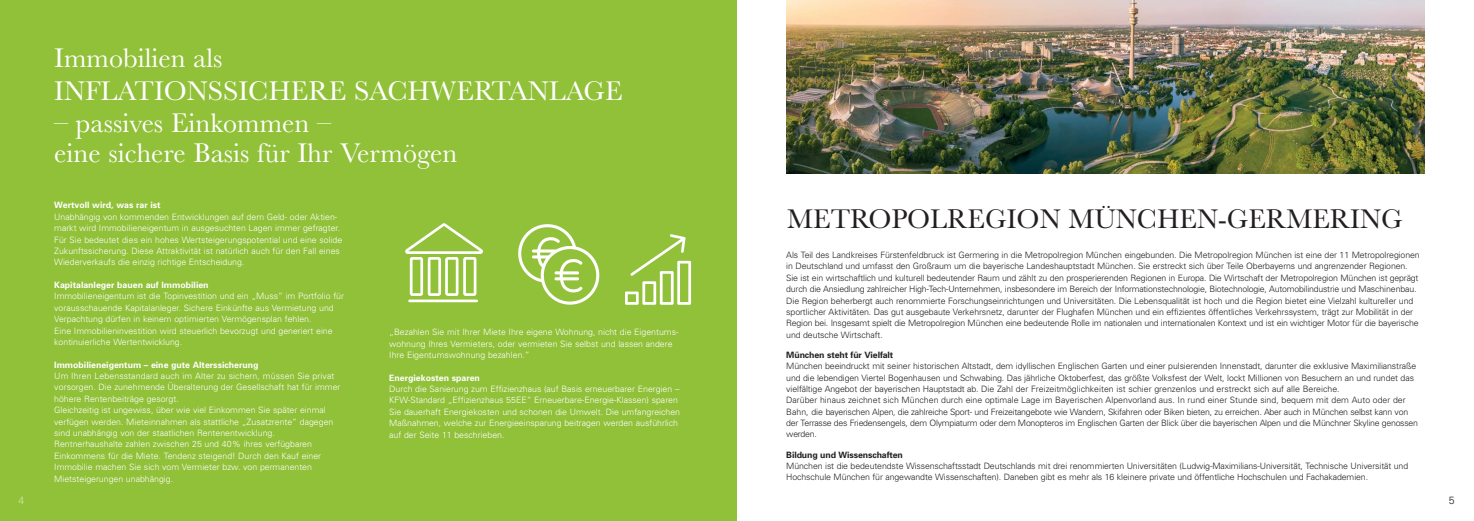
<style>
.page{position:relative;width:1474px;height:521px;background:#fff}
.page>*{position:absolute;margin:0;border:0;box-sizing:border-box;transform-origin:0 0}
.t1{font:28px/32.4px "Baskerville";color:#fff}
.t2{font:28px "Baskerville";color:#231f20}
.t3{font:300 10.5px "Univers LT Std";color:#231f20}
.t4{font:300 10.5px "Univers LT Std";color:#d9e8ae}
.t5{font:300 8.75px/11.4px "Univers";letter-spacing:-.01em;color:#231f20}
.t6{font:300 8.75px/11.4px "Univers";color:#fff}
.t7{font:700 8.75px "Univers";color:#fff}
.t8{font:700 8.75px "Univers";letter-spacing:-.01em;color:#231f20}
</style>
<div class="page">
<img style="left:786px;top:0;width:637px;height:173px">
<div style="left:0;top:0;width:736px;height:521px;background:#91c039"></div>
<img style="left:625px;top:234px;width:67px;height:71px">
<img style="left:405px;top:223px;width:78px;height:80px">
<img style="left:518px;top:224px;width:82px;height:81px">
<p class="t4" style="left:19px;top:494px;width:7px">4</p>
<h1 class="t1" style="left:54px;top:42px;width:570px">Immobilien als<br>INFLATIONSSICHERE SACHWERTANLAGE</h1>
<h1 class="t1" style="left:54px;top:108px;width:404px;line-height:29.8px">– passives Einkommen –<br>eine sichere Basis für Ihr Vermögen</h1>
<p class="t7" style="left:54px;top:200px;width:108px">Wertvoll wird, was rar ist</p>
<p class="t6" style="left:54px;top:211px;width:289px">Unabhängig von kommenden Entwicklungen auf dem Geld- oder Aktien&shy;markt wird Immobilieneigentum in ausgesuchten Lagen immer gefragter.<br>Für Sie bedeutet dies ein hohes Wertsteigerungspotential und eine solide Zukunftssicherung. Diese Attraktivität ist natürlich auch für den Fall eines Wiederverkaufs die einzig richtige Entscheidung.</p>
<p class="t7" style="left:54px;top:280px;width:156px">Kapitalanleger bauen auf Immobilien</p>
<p class="t6" style="left:54px;top:291px;width:291px">Immobilieneigentum ist die Topinvestition und ein „Muss” im Portfolio für vorausschauende Kapitalanleger. Sichere Einkünfte aus Vermietung und Verpachtung dürfen in keinem optimierten Vermögensplan fehlen.<br>Eine Immobilieninvestition wird steuerlich bevorzugt und generiert eine kontinuierliche Wertentwicklung.</p>
<p class="t7" style="left:54px;top:359px;width:206px">Immobilieneigentum – eine gute Alterssicherung</p>
<p class="t6" style="left:54px;top:370px;width:288px">Um Ihren Lebensstandard auch im Alter zu sichern, müssen Sie privat vorsorgen. Die zunehmende Überalterung der Gesellschaft hat für immer höhere Rentenbeiträge gesorgt.<br>Gleichzeitig ist ungewiss, über wie viel Einkommen Sie später einmal verfügen werden. Mieteinnahmen als stattliche „Zusatzrente” dagegen sind unabhängig von der staatlichen Rentenentwicklung.<br>Rentnerhaushalte zahlen zwischen 25 und 40% ihres verfügbaren Einkommens für die Miete. Tendenz steigend! Durch den Kauf einer Immobilie machen Sie sich vom Vermieter bzw. von permanenten Mietsteigerungen unabhängig.</p>
<p class="t6" style="left:389px;top:326px;width:291px">„Bezahlen Sie mit Ihrer Miete Ihre eigene Wohnung, nicht die Eigentums&shy;wohnung Ihres Vermieters, oder vermieten Sie selbst und lassen andere<br>Ihre Eigentumswohnung bezahlen.”</p>
<p class="t7" style="left:389px;top:372px;width:92px">Energiekosten sparen</p>
<p class="t6" style="left:389px;top:383px;width:292px">Durch die Sanierung zum Effizienzhaus (auf Basis erneuerbarer Energien – KFW-Standard „Effizienzhaus 55EE“ Erneuerbare-Energie-Klassen) sparen Sie dauerhaft Energiekosten und schonen die Umwelt. Die umfangreichen Maßnahmen, welche zur Energieeinsparung beitragen werden ausführlich auf der Seite 11 beschrieben.</p>
<h1 class="t2" style="left:787px;top:202px;width:617px">METROPOLREGION MÜNCHEN-GERMERING</h1>
<p class="t5" style="left:786px;top:249px;width:635px">Als Teil des Landkreises Fürstenfeldbruck ist Germering in die Metropolregion München eingebunden. Die Metropolregion München ist eine der 11 Metropolregionen in Deutschland und umfasst den Großraum um die bayerische Landeshauptstadt München. Sie erstreckt sich über Teile Oberbayerns und angrenzender Regionen.<br>Sie ist ein wirtschaftlich und kulturell bedeutender Raum und zählt zu den prosperierenden Regionen in Europa. Die Wirtschaft der Metropolregion München ist geprägt durch die Ansiedlung zahlreicher High-Tech-Unternehmen, insbesondere im Bereich der Informationstechnologie, Biotechnologie, Automobilindustrie und Maschinenbau.<br>Die Region beherbergt auch renommierte Forschungseinrichtungen und Universitäten. Die Lebensqualität ist hoch und die Region bietet eine Vielzahl kultureller und sportlicher Aktivitäten. Das gut ausgebaute Verkehrsnetz, darunter der Flughafen München und ein effizientes öffentliches Verkehrssystem, trägt zur Mobilität in der Region bei. Insgesamt spielt die Metropolregion München eine bedeutende Rolle im nationalen und internationalen Kontext und ist ein wichtiger Motor für die bayerische und deutsche Wirtschaft.</p>
<p class="t8" style="left:786px;top:349px;width:109px">München steht für Vielfalt</p>
<p class="t5" style="left:786px;top:360px;width:633px">München beeindruckt mit seiner historischen Altstadt, dem idyllischen Englischen Garten und einer pulsierenden Innenstadt, darunter die exklusive Maximilianstraße und die lebendigen Viertel Bogenhausen und Schwabing. Das jährliche Oktoberfest, das größte Volksfest der Welt, lockt Millionen von Besuchern an und rundet das vielfältige Angebot der bayerischen Hauptstadt ab. Die Zahl der Freizeitmöglichkeiten ist schier grenzenlos und erstreckt sich auf alle Bereiche.<br>Darüber hinaus zeichnet sich München durch eine optimale Lage im Bayerischen Alpenvorland aus. In rund einer Stunde sind, bequem mit dem Auto oder der Bahn, die bayerischen Alpen, die zahlreiche Sport- und Freizeitangebote wie Wandern, Skifahren oder Biken bieten, zu erreichen. Aber auch in München selbst kann von der Terrasse des Friedensengels, dem Olympiaturm oder dem Monopteros im Englischen Garten der Blick über die bayerischen Alpen und die Münchner Skyline genossen werden.</p>
<p class="t8" style="left:786px;top:449px;width:118px">Bildung und Wissenschaften</p>
<p class="t5" style="left:786px;top:460px;width:623px">München ist die bedeutendste Wissenschaftsstadt Deutschlands mit drei renommierten Universitäten (Ludwig-Maximilians-Universität, Technische Universität und<br>Hochschule München für angewandte Wissenschaften). Daneben gibt es mehr als 16 kleinere private und öffentliche Hochschulen und Fachakademien.</p>
<p class="t3" style="left:1448px;top:494px;width:7px">5</p>
</div>
